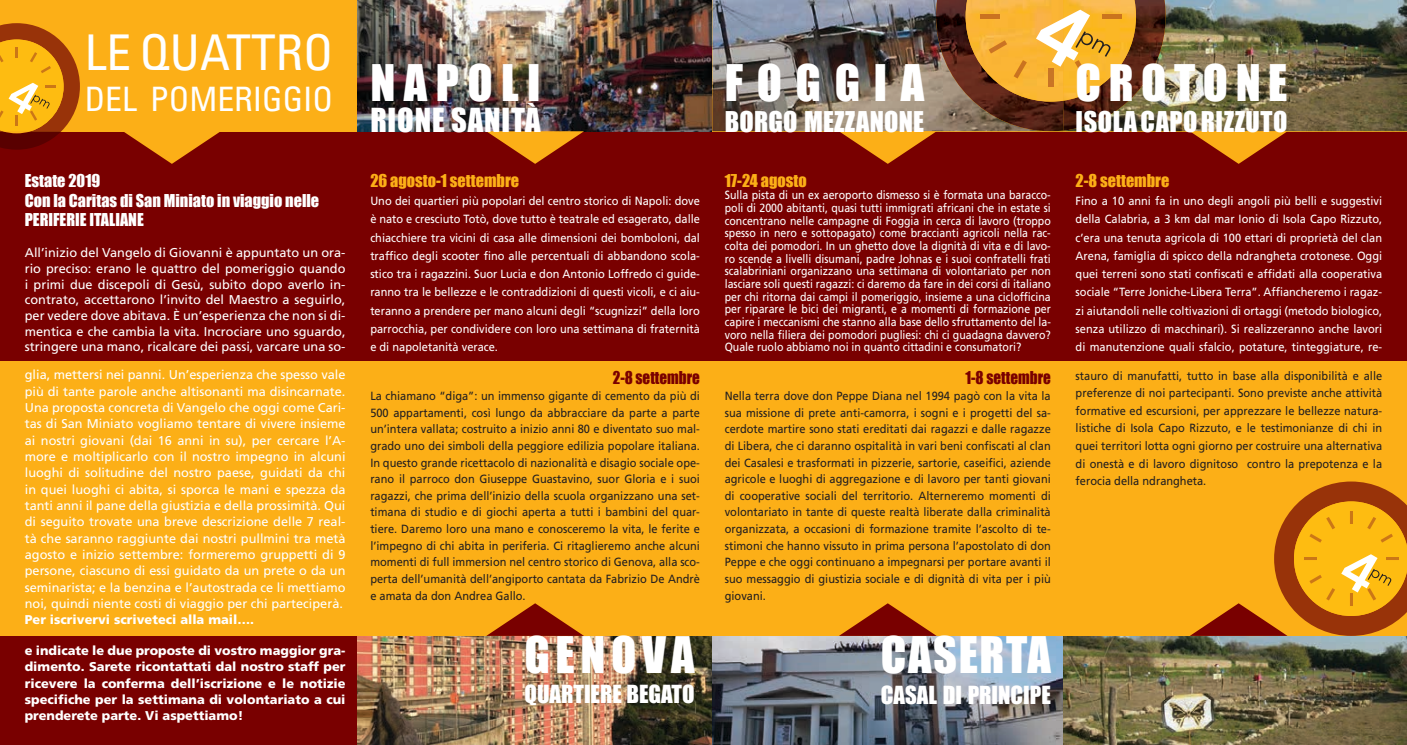
<style>
.page{position:relative;width:1407px;height:745px;background:#fff}
.page>*{position:absolute;margin:0;border:0;box-sizing:border-box;transform-origin:0 0}
.t1{font:condensed 49.25px "Univers LT Std";color:#fff}
.t2{font:46.25px "Impact";letter-spacing:.165em;color:#fff}
.t3{font:46.25px "Impact";letter-spacing:.035em;color:#fff}
.t4{font:condensed 33.62px "Univers LT Std";color:#fff}
.t5{font:30.38px "Impact";letter-spacing:.03em;color:#fff}
.t6{font:26.25px "Impact";letter-spacing:.02em;color:#fff}
.t7{font:22.88px "Impact";color:#fff}
.t8{font:16.25px/19.9px "Impact";color:#fff}
.t9{font:16.25px "Impact";color:#fcaf17}
.t10{font:16.25px "Impact";color:#790000;scale:.93 1}
.t11{font:12.75px/16.2px "Frutiger LT Std";color:#fff;text-align:justify}
.t12{font:900 12.75px/16.2px "Frutiger LT Std";color:#fff;text-align:justify}
.t13{font:11.88px/16.6px "Frutiger LT Std";color:#231f20;text-align:justify;scale:.93 1}
.t14{font:11.88px/18.2px "Frutiger LT Std";color:#fff;text-align:justify;scale:.93 1}
.t15{font:11.88px/12.6px "Frutiger LT Std";color:#fff;text-align:justify;scale:.89 1}
</style>
<div class="page">
<div style="left:0;top:0;width:1407px;height:744px;background:#790000"></div>
<div style="left:0;top:0;width:1407px;height:131px;background:#fcaf17"></div>
<img style="left:1165px;top:0;width:242px;height:131px">
<img style="left:358px;top:0;width:807px;height:131px">
<img style="left:712px;top:0;width:224px;height:131px">
<img style="left:358px;top:635px;width:1049px;height:109px">
<svg style="left:712px;top:635px;width:351px;height:109px;background:#747c87"></svg>
<div style="left:0;top:361px;width:1407px;height:274px;background:#fcaf17"></div>
<img style="left:936px;top:0;width:127px;height:131px">
<img style="left:965px;top:0;width:171px;height:101px">
<img style="left:1048px;top:68px;width:5px;height:19px">
<img style="left:1075px;top:67px;width:13px;height:11px">
<img style="left:980px;top:14px;width:19px;height:5px">
<img style="left:1110px;top:14px;width:11px;height:5px">
<img style="left:989px;top:40px;width:18px;height:13px">
<img style="left:1013px;top:60px;width:14px;height:18px">
<svg style="left:1036px;top:10px;width:74px;height:57px"></svg>
<svg style="left:123px;top:131px;width:98px;height:33px"></svg>
<svg style="left:486px;top:131px;width:98px;height:33px"></svg>
<svg style="left:839px;top:131px;width:97px;height:33px"></svg>
<svg style="left:1190px;top:131px;width:97px;height:33px"></svg>
<svg style="left:488px;top:603px;width:95px;height:32px"></svg>
<svg style="left:840px;top:603px;width:95px;height:32px"></svg>
<svg style="left:0;top:23px;width:80px;height:127px"></svg>
<img style="left:1063px;top:636px;width:344px;height:108px">
<svg style="left:1191px;top:481px;width:216px;height:154px"></svg>
<h1 class="t1" style="left:85px;top:22px;width:250px">LE QUATTRO</h1>
<h3 class="t4" style="left:85px;top:77px;width:250px">DEL POMERIGGIO</h3>
<h3 class="t8" style="left:25px;top:170px;width:296px">Estate 2019<br>Con la Caritas di San Miniato in viaggio nelle<br>PERIFERIE ITALIANE</h3>
<p class="t11" style="left:25px;top:245px;width:322px;line-height:15.6px">All’inizio del Vangelo di Giovanni è appuntato un ora&shy;rio preciso: erano le quattro del pomeriggio quando i primi due discepoli di Gesù, subito dopo averlo in&shy;contrato, accettarono l’invito del Maestro a seguirlo, per vedere dove abitava. È un’esperienza che non si di&shy;mentica e che cambia la vita. Incrociare uno sguardo, stringere una mano, ricalcare dei passi, varcare una so-</p>
<p class="t11" style="left:25px;top:366px;width:322px">glia, mettersi nei panni. Un’esperienza che spesso vale più di tante parole anche altisonanti ma disincarnate.<br>Una proposta concreta di Vangelo che oggi come Cari&shy;tas di San Miniato vogliamo tentare di vivere insieme ai nostri giovani (dai 16 anni in su), per cercare l’A&shy;more e moltiplicarlo con il nostro impegno in alcuni luoghi di solitudine del nostro paese, guidati da chi in quei luoghi ci abita, si sporca le mani e spezza da tanti anni il pane della giustizia e della prossimità. Qui di seguito trovate una breve descrizione delle 7 real&shy;tà che saranno raggiunte dai nostri pullmini tra metà agosto e inizio settembre: formeremo gruppetti di 9 persone, ciascuno di essi guidato da un prete o da un seminarista; e la benzina e l’autostrada ce li mettiamo noi, quindi niente costi di viaggio per chi parteciperà.</p>
<p class="t12" style="left:25px;top:611px;width:231px">Per iscrivervi scriveteci alla mail….</p>
<p class="t12" style="left:25px;top:642px;width:322px">e indicate le due proposte di vostro maggior gra&shy;dimento. Sarete ricontattati dal nostro staff per ricevere la conferma dell’iscrizione e le notizie specifiche per la settimana di volontariato a cui prenderete parte. Vi aspettiamo!</p>
<h2 class="t2" style="left:370px;top:47px;width:172px">NAPOLI</h2>
<h3 class="t5" style="left:370px;top:96px;width:172px">RIONE SANITÀ</h3>
<h3 class="t9" style="left:370px;top:167px;width:150px">26 agosto-1 settembre</h3>
<p class="t14" style="left:370px;top:192px;width:356px">Uno dei quartieri più popolari del centro storico di Napoli: dove è nato e cresciuto Totò, dove tutto è teatrale ed esagerato, dalle chiacchiere tra vicini di casa alle dimensioni dei bomboloni, dal traffico degli scooter fino alle percentuali di abbandono scola&shy;stico tra i ragazzini. Suor Lucia e don Antonio Loffredo ci guide&shy;ranno tra le bellezze e le contraddizioni di questi vicoli, e ci aiu&shy;teranno a prendere per mano alcuni degli “scugnizzi” della loro parrocchia, per condividere con loro una settimana di fraternità e di napoletanità verace.</p>
<h3 class="t10" style="left:613px;top:364px;width:95px">2-8 settembre</h3>
<p class="t13" style="left:370px;top:387px;width:356px">La chiamano “diga”: un immenso gigante di cemento da più di 500 appartamenti, così lungo da abbracciare da parte a parte un’intera vallata; costruito a inizio anni 80 e diventato suo mal&shy;grado uno dei simboli della peggiore edilizia popolare italiana.<br>In questo grande ricettacolo di nazionalità e disagio sociale ope&shy;rano il parroco don Giuseppe Guastavino, suor Gloria e i suoi ragazzi, che prima dell’inizio della scuola organizzano una set&shy;timana di studio e di giochi aperta a tutti i bambini del quar&shy;tiere. Daremo loro una mano e conosceremo la vita, le ferite e l’impegno di chi abita in periferia. Ci ritaglieremo anche alcuni momenti di full immersion nel centro storico di Genova, alla sco&shy;perta dell’umanità dell’angiporto cantata da Fabrizio De Andrè e amata da don Andrea Gallo.</p>
<h2 class="t2" style="left:524px;top:618px;width:172px">GENOVA</h2>
<h3 class="t7" style="left:524px;top:675px;width:172px">QUARTIERE BEGATO</h3>
<h2 class="t2" style="left:725px;top:47px;width:201px">FOGGIA</h2>
<h3 class="t6" style="left:725px;top:101px;width:201px">BORGO MEZZANONE</h3>
<h3 class="t9" style="left:725px;top:167px;width:83px">17-24 agosto</h3>
<p class="t15" style="left:725px;top:189px;width:368px">Sulla pista di un ex aeroporto dismesso si è formata una baracco&shy;poli di 2000 abitanti, quasi tutti immigrati africani che in estate si concentrano nelle campagne di Foggia in cerca di lavoro (troppo spesso in nero e sottopagato) come braccianti agricoli nella rac&shy;colta dei pomodori. In un ghetto dove la dignità di vita e di lavo&shy;ro scende a livelli disumani, padre Johnas e i suoi confratelli frati scalabriniani organizzano una settimana di volontariato per non lasciare soli questi ragazzi: ci daremo da fare in dei corsi di italiano per chi ritorna dai campi il pomeriggio, insieme a una ciclofficina per riparare le bici dei migranti, e a momenti di formazione per capire i meccanismi che stanno alla base dello sfruttamento del la&shy;voro nella filiera dei pomodori pugliesi: chi ci guadagna davvero?<br>Quale ruolo abbiamo noi in quanto cittadini e consumatori?</p>
<h3 class="t10" style="left:965px;top:364px;width:93px">1-8 settembre</h3>
<p class="t13" style="left:725px;top:387px;width:352px">Nella terra dove don Peppe Diana nel 1994 pagò con la vita la sua missione di prete anti-camorra, i sogni e i progetti del sa&shy;cerdote martire sono stati ereditati dai ragazzi e dalle ragazze di Libera, che ci daranno ospitalità in vari beni confiscati al clan dei Casalesi e trasformati in pizzerie, sartorie, caseifici, aziende agricole e luoghi di aggregazione e di lavoro per tanti giovani di cooperative sociali del territorio. Alterneremo momenti di volontariato in tante di queste realtà liberate dalla criminalità organizzata, a occasioni di formazione tramite l’ascolto di te&shy;stimoni che hanno vissuto in prima persona l’apostolato di don Peppe e che oggi continuano a impegnarsi per portare avanti il suo messaggio di giustizia sociale e di dignità di vita per i più giovani.</p>
<h2 class="t3" style="left:881px;top:619px;width:172px">CASERTA</h2>
<h3 class="t7" style="left:881px;top:676px;width:172px">CASAL DI PRINCIPE</h3>
<h2 class="t2" style="left:1075px;top:47px;width:213px">CROTONE</h2>
<h3 class="t6" style="left:1075px;top:101px;width:213px">ISOLA CAPO RIZZUTO</h3>
<h3 class="t9" style="left:1075px;top:167px;width:95px">2-8 settembre</h3>
<p class="t14" style="left:1075px;top:192px;width:331px">Fino a 10 anni fa in uno degli angoli più belli e suggestivi della Calabria, a 3 km dal mar Ionio di Isola Capo Rizzuto, c’era una tenuta agricola di 100 ettari di proprietà del clan Arena, famiglia di spicco della ndrangheta crotonese. Oggi quei terreni sono stati confiscati e affidati alla cooperativa sociale “Terre Joniche-Libera Terra”. Affiancheremo i ragaz&shy;zi aiutandoli nelle coltivazioni di ortaggi (metodo biologico, senza utilizzo di macchinari). Si realizzeranno anche lavori di manutenzione quali sfalcio, potature, tinteggiature, re-</p>
<p class="t13" style="left:1075px;top:366px;width:331px;line-height:17.6px">stauro di manufatti, tutto in base alla disponibilità e alle preferenze di noi partecipanti. Sono previste anche attività formative ed escursioni, per apprezzare le bellezze natura&shy;listiche di Isola Capo Rizzuto, e le testimonianze di chi in quei territori lotta ogni giorno per costruire una alternativa di onestà e di lavoro dignitoso contro la prepotenza e la ferocia della ndrangheta.</p>
</div>
